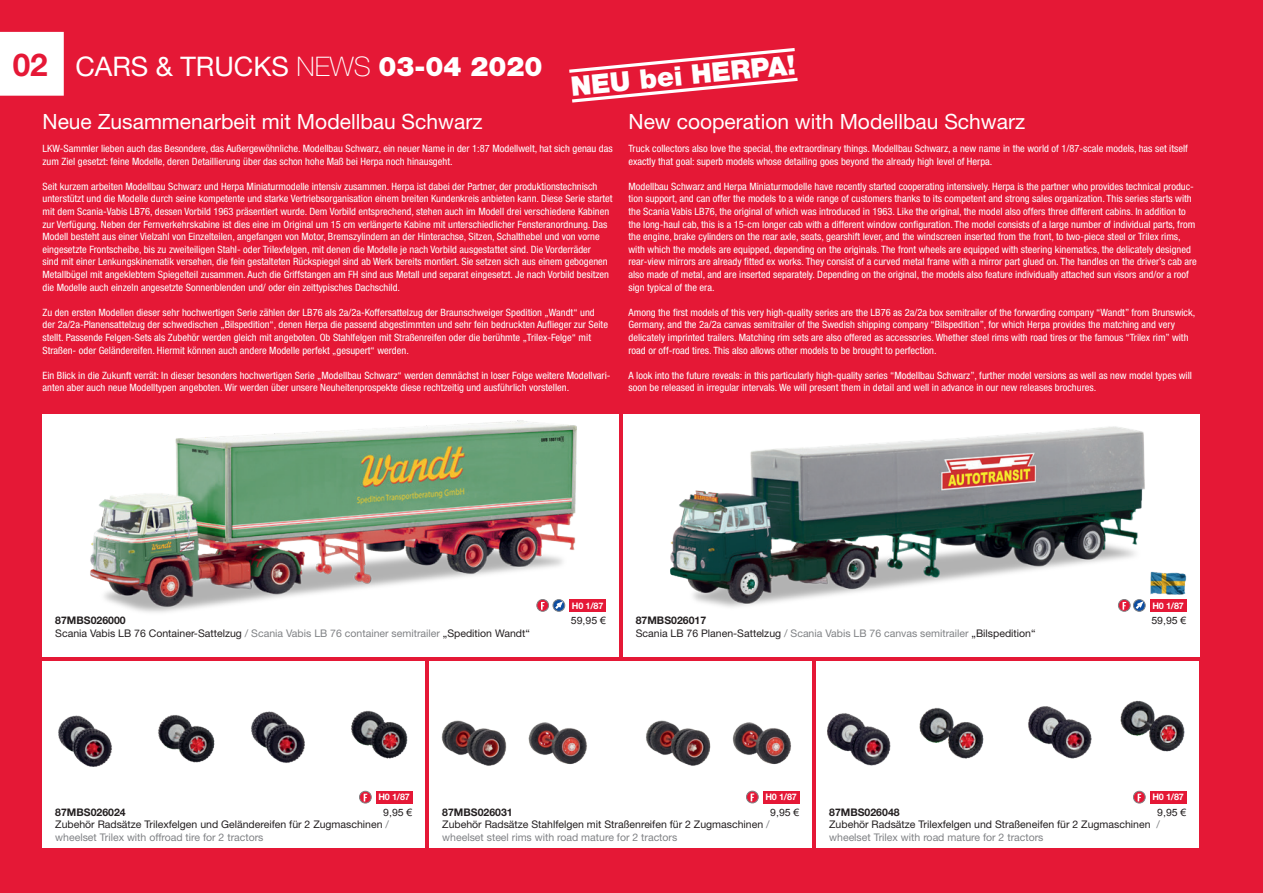
<style>
.page{position:relative;width:1263px;height:893px;background:#e51836}
.page>*{position:absolute;margin:0;border:0;box-sizing:border-box;transform-origin:0 0}
.t1{font:27px "Helvetica Neue";color:#fff}
.t2{font:900 27px "Helvetica Neue";color:#fff}
.t3{font:21px "Helvetica Neue";color:#fff}
.t4{font:10.5px/12.6px "Helvetica Neue";color:#231f20}
.t5{font:700 10.5px "Helvetica Neue";color:#231f20}
.t6{font:condensed 10.05px/12.6px "Helvetica Neue";color:#fff;scale:1.04 1}
.t7{font:10.05px "Arial";color:#231f20;scale:1.04 1}
.t8{font:700 9px "Helvetica Neue";letter-spacing:-.02em;color:#fff}
.s1{font-weight:700;font-size:31.5px;color:#e51836}
.s2{font-weight:100}
.s3{font-weight:900}
.s4{color:#808285}
</style>
<div class="page">
<div style="left:0;top:32px;width:64px;height:64px;background:#fff"></div>
<svg style="left:569px;top:48px;width:229px;height:55px"></svg>
<img style="left:623px;top:414px;width:576px;height:242px">
<div style="left:43px;top:414px;width:576px;height:242px;background:#fff"></div>
<img style="left:90px;top:420px;width:516px;height:193px">
<div style="left:553px;top:599px;width:12px;height:12px;border:1px solid #808285;border-radius:50%"></div>
<svg style="left:553px;top:602px;width:10px;height:9px"></svg>
<div style="left:1133px;top:599px;width:12px;height:12px;border:1px solid #808285;border-radius:50%"></div>
<svg style="left:1133px;top:602px;width:10px;height:9px"></svg>
<div style="left:1149px;top:599px;width:37px;height:12px;background:#e51836"></div>
<div style="left:569px;top:599px;width:37px;height:12px;background:#e51836"></div>
<div style="left:816px;top:661px;width:383px;height:187px;background:#fff"></div>
<div style="left:429px;top:661px;width:383px;height:187px;background:#fff"></div>
<div style="left:43px;top:661px;width:382px;height:187px;background:#fff"></div>
<img style="left:58px;top:710px;width:355px;height:94px">
<img style="left:441px;top:720px;width:359px;height:84px">
<img style="left:827px;top:700px;width:360px;height:104px">
<div style="left:376px;top:791px;width:36px;height:12px;background:#e51836"></div>
<div style="left:763px;top:791px;width:36px;height:12px;background:#e51836"></div>
<div style="left:1149px;top:791px;width:37px;height:12px;background:#e51836"></div>
<svg style="left:359px;top:791px;width:12px;height:12px"></svg>
<div style="left:359px;top:791px;width:12px;height:12px;border:1px solid #808285;border-radius:50%"></div>
<svg style="left:364px;top:794px;width:3px;height:7px"></svg>
<svg style="left:746px;top:791px;width:12px;height:12px"></svg>
<div style="left:746px;top:791px;width:12px;height:12px;border:1px solid #808285;border-radius:50%"></div>
<svg style="left:751px;top:794px;width:3px;height:7px"></svg>
<svg style="left:1133px;top:791px;width:12px;height:12px"></svg>
<div style="left:1133px;top:791px;width:12px;height:12px;border:1px solid #808285;border-radius:50%"></div>
<svg style="left:1137px;top:794px;width:4px;height:7px"></svg>
<div style="left:1118px;top:599px;width:12px;height:12px;background:#e51836;border-radius:50%"></div>
<div style="left:1118px;top:599px;width:12px;height:12px;border:1px solid #808285;border-radius:50%"></div>
<svg style="left:1122px;top:602px;width:4px;height:8px"></svg>
<div style="left:537px;top:599px;width:12px;height:12px;background:#e51836;border-radius:50%"></div>
<div style="left:537px;top:599px;width:12px;height:12px;border:1px solid #808285;border-radius:50%"></div>
<svg style="left:541px;top:602px;width:4px;height:8px"></svg>
<img style="left:1145px;top:563px;width:53px;height:40px">
<h1 class="t1" style="left:13px;top:50px;width:531px"><span class="s1">02</span> CARS &amp; TRUCKS <span class="s2">NEWS</span> <span class="s3">03-04 2020</span></h1>
<h2 class="t3" style="left:43px;top:109px;width:441px">Neue Zusammenarbeit mit Modellbau Schwarz</h2>
<h2 class="t3" style="left:628px;top:109px;width:398px">New cooperation with Modellbau Schwarz</h2>
<p class="t6" style="left:43px;top:142px;width:550px">LKW-Sammler lieben auch das Besondere, das Außergewöhnliche. Modellbau Schwarz, ein neuer Name in der 1:87 Modellwelt, hat sich genau das zum Ziel gesetzt: feine Modelle, deren Detaillierung über das schon hohe Maß bei Herpa noch hinausgeht.</p>
<p class="t6" style="left:43px;top:180px;width:550px">Seit kurzem arbeiten Modellbau Schwarz und Herpa Miniaturmodelle intensiv zusammen. Herpa ist dabei der Partner, der produktionstechnisch unterstützt und die Modelle durch seine kompetente und starke Vertriebsorganisation einem breiten Kundenkreis anbieten kann. Diese Serie startet mit dem Scania-Vabis LB76, dessen Vorbild 1963 präsentiert wurde. Dem Vorbild entsprechend, stehen auch im Modell drei verschiedene Kabinen zur Verfügung. Neben der Fernverkehrskabine ist dies eine im Original um 15 cm verlängerte Kabine mit unterschiedlicher Fensteranordnung. Das Modell besteht aus einer Vielzahl von Einzelteilen, angefangen von Motor, Bremszylindern an der Hinterachse, Sitzen, Schalthebel und von vorne eingesetzte Frontscheibe, bis zu zweiteiligen Stahl- oder Trilexfelgen, mit denen die Modelle je nach Vorbild ausgestattet sind. Die Vorderräder<br>sind mit einer Lenkungskinematik versehen, die fein gestalteten Rückspiegel sind ab Werk bereits montiert. Sie setzen sich aus einem gebogenen Metallbügel mit angeklebtem Spiegelteil zusammen. Auch die Griffstangen am FH sind aus Metall und separat eingesetzt. Je nach Vorbild besitzen die Modelle auch einzeln angesetzte Sonnenblenden und/ oder ein zeittypisches Dachschild.</p>
<p class="t6" style="left:43px;top:306px;width:545px">Zu den ersten Modellen dieser sehr hochwertigen Serie zählen der LB76 als 2a/2a-Koffersattelzug der Braunschweiger Spedition „Wandt“ und der 2a/2a-Planensattelzug der schwedischen „Bilspedition“, denen Herpa die passend abgestimmten und sehr fein bedruckten Auflieger zur Seite stellt. Passende Felgen-Sets als Zubehör werden gleich mit angeboten. Ob Stahlfelgen mit Straßenreifen oder die berühmte „Trilex-Felge“ mit Straßen- oder Geländereifen. Hiermit können auch andere Modelle perfekt „gesupert“ werden.</p>
<p class="t6" style="left:43px;top:369px;width:548px">Ein Blick in die Zukunft verrät: In dieser besonders hochwertigen Serie „Modellbau Schwarz“ werden demnächst in loser Folge weitere Modellvari&shy;anten aber auch neue Modelltypen angeboten. Wir werden über unsere Neuheitenprospekte diese rechtzeitig und ausführlich vorstellen.</p>
<h1 class="t2" style="left:569px;top:69px;width:227px;rotate:-5deg">NEU bei HERPA!</h1>
<p class="t6" style="left:628px;top:142px;width:539px">Truck collectors also love the special, the extraordinary things. Modellbau Schwarz, a new name in the world of 1/87-scale models, has set itself exactly that goal: superb models whose detailing goes beyond the already high level of Herpa.</p>
<p class="t6" style="left:628px;top:180px;width:548px">Modellbau Schwarz and Herpa Miniaturmodelle have recently started cooperating intensively. Herpa is the partner who provides technical produc&shy;tion support, and can offer the models to a wide range of customers thanks to its competent and strong sales organization. This series starts with the Scania Vabis LB76, the original of which was introduced in 1963. Like the original, the model also offers three different cabins. In addition to the long-haul cab, this is a 15-cm longer cab with a different window configuration. The model consists of a large number of individual parts, from the engine, brake cylinders on the rear axle, seats, gearshift lever, and the windscreen inserted from the front, to two-piece steel or Trilex rims, with which the models are equipped, depending on the originals. The front wheels are equipped with steering kinematics, the delicately designed rear-view mirrors are already fitted ex works. They consist of a curved metal frame with a mirror part glued on. The handles on the driver’s cab are also made of metal, and are inserted separately. Depending on the original, the models also feature individually attached sun visors and/or a roof sign typical of the era.</p>
<p class="t6" style="left:628px;top:306px;width:546px">Among the first models of this very high-quality series are the LB76 as 2a/2a box semitrailer of the forwarding company “Wandt” from Brunswick, Germany, and the 2a/2a canvas semitrailer of the Swedish shipping company “Bilspedition”, for which Herpa provides the matching and very delicately imprinted trailers. Matching rim sets are also offered as accessories. Whether steel rims with road tires or the famous “Trilex rim” with road or off-road tires. This also allows other models to be brought to perfection.</p>
<p class="t6" style="left:628px;top:369px;width:543px">A look into the future reveals: in this particularly high-quality series “Modellbau Schwarz”, further model versions as well as new model types will soon be released in irregular intervals. We will present them in detail and well in advance in our new releases brochures.</p>
<p class="t8" style="left:572px;top:600px;width:33px">H0 1/87</p>
<p class="t8" style="left:1152px;top:600px;width:33px">H0 1/87</p>
<p class="t5" style="left:55px;top:614px;width:72px">87MBS026000</p>
<p class="t7" style="left:571px;top:614px;width:35px">59,95 €</p>
<p class="t4" style="left:55px;top:626px;width:476px">Scania Vabis LB 76 Container-Sattelzug <span class="s4">/ Scania Vabis LB 76 container semitrailer</span> „Spedition Wandt“</p>
<p class="t5" style="left:636px;top:614px;width:72px">87MBS026017</p>
<p class="t7" style="left:1151px;top:614px;width:35px">59,95 €</p>
<p class="t4" style="left:636px;top:626px;width:401px">Scania LB 76 Planen-Sattelzug <span class="s4">/ Scania Vabis LB 76 canvas semitrailer</span> „Bilspedition“</p>
<p class="t8" style="left:378px;top:791px;width:33px">H0 1/87</p>
<p class="t8" style="left:765px;top:791px;width:33px">H0 1/87</p>
<p class="t8" style="left:1152px;top:791px;width:33px">H0 1/87</p>
<p class="t5" style="left:55px;top:805px;width:72px">87MBS026024</p>
<p class="t7" style="left:383px;top:805px;width:30px">9,95 €</p>
<p class="t4" style="left:55px;top:818px;width:335px">Zubehör Radsätze Trilexfelgen und Geländereifen für 2 Zugmaschinen <span class="s4">/ wheelset Trilex with offroad tire for 2 tractors</span></p>
<p class="t5" style="left:442px;top:805px;width:72px">87MBS026031</p>
<p class="t7" style="left:770px;top:805px;width:30px">9,95 €</p>
<p class="t4" style="left:442px;top:818px;width:329px">Zubehör Radsätze Stahlfelgen mit Straßenreifen für 2 Zugmaschinen <span class="s4">/ wheelset steel rims with road mature for 2 tractors</span></p>
<p class="t5" style="left:829px;top:805px;width:72px">87MBS026048</p>
<p class="t7" style="left:1157px;top:805px;width:30px">9,95 €</p>
<p class="t4" style="left:829px;top:818px;width:332px">Zubehör Radsätze Trilexfelgen und Straßeneifen für 2 Zugmaschinen <span class="s4">/ wheelset Trilex with road mature for 2 tractors</span></p>
</div>
